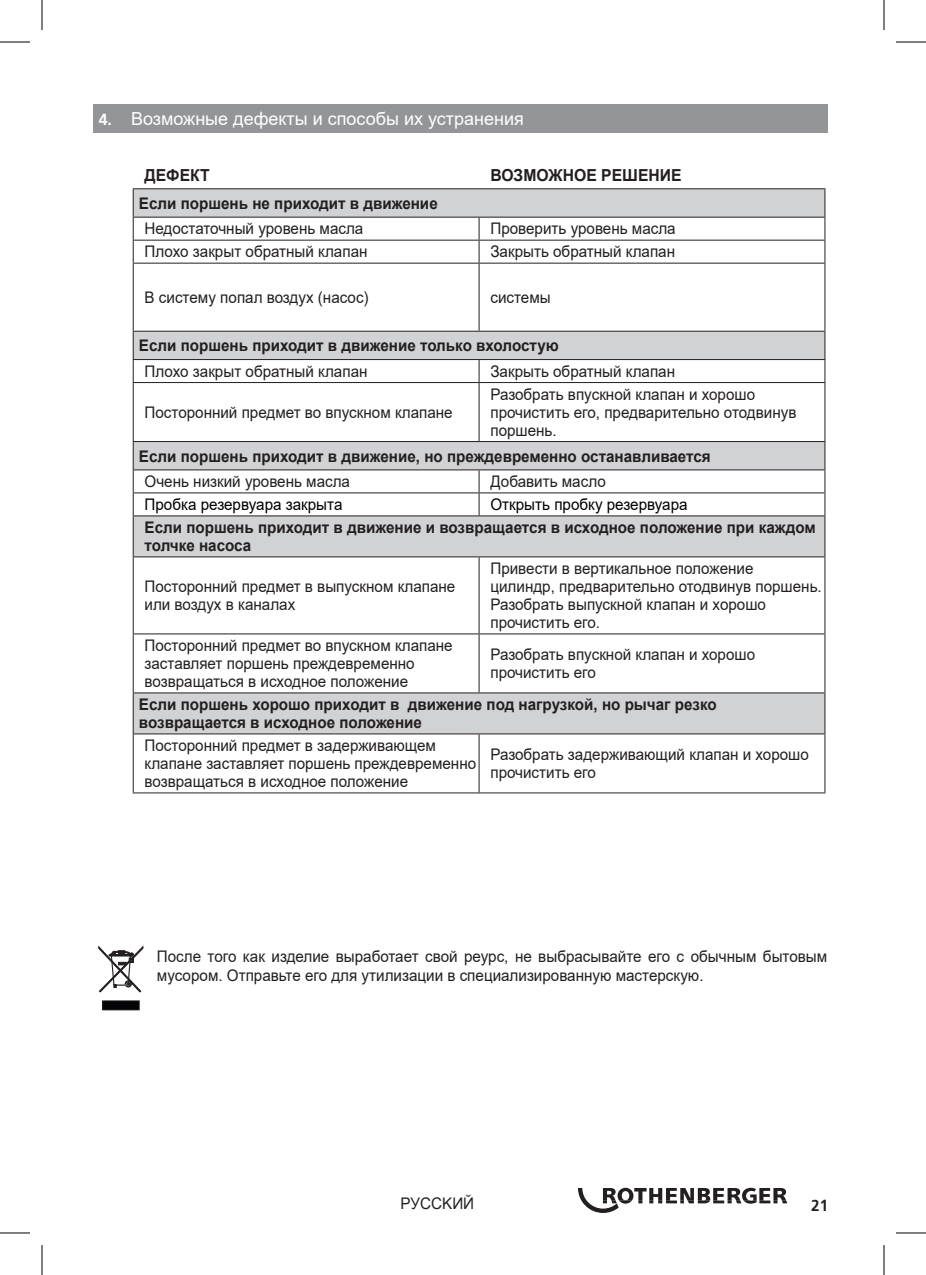
<style>
.page{position:relative;width:926px;height:1275px;background:#fff}
.page>*{position:absolute;margin:0;border:0;box-sizing:border-box;transform-origin:0 0}
.t1{font:18px "Arial";color:#fff}
.t2{font:700 16.6px "Arial";color:#231f20;scale:.95 1}
.t3{font:16px/18px "Arial";color:#231f20;scale:.95 1}
.t4{font:700 16px/18px "Arial";color:#231f20;scale:.95 1}
.t5{font:16px "Arial";color:#000;scale:.95 1}
.t6{font:700 16px "Frutiger 65";color:#231f20;scale:.95 1}
.s1{font-family:"Frutiger 65";font-weight:700;font-size:16px}
</style>
<div class="page">
<svg style="left:578px;top:1187px;width:209px;height:26px"></svg>
<div style="left:93px;top:104px;width:734px;height:29px;background:#939598"></div>
<svg style="left:134px;top:189px;width:690px;height:142px"></svg>
<svg style="left:134px;top:218px;width:345px;height:113px"></svg>
<svg style="left:134px;top:332px;width:690px;height:401px"></svg>
<svg style="left:134px;top:470px;width:345px;height:322px"></svg>
<hr style="left:133px;top:188px;width:346px;height:1px;background:#231f20">
<hr style="left:479px;top:188px;width:346px;height:1px;background:#231f20">
<hr style="left:133px;top:217px;width:346px;height:1px;background:#231f20">
<hr style="left:479px;top:217px;width:346px;height:1px;background:#231f20">
<hr style="left:133px;top:240px;width:346px;height:1px;background:#231f20">
<svg style="left:133px;top:189px;width:1px;height:74px"></svg>
<hr style="left:479px;top:240px;width:346px;height:1px;background:#231f20">
<svg style="left:479px;top:218px;width:1px;height:45px"></svg>
<svg style="left:824px;top:189px;width:1px;height:74px"></svg>
<hr style="left:133px;top:263px;width:346px;height:1px;background:#231f20">
<hr style="left:133px;top:264px;width:1px;height:67px;background:#231f20">
<hr style="left:479px;top:263px;width:346px;height:1px;background:#231f20">
<hr style="left:479px;top:264px;width:1px;height:67px;background:#231f20">
<hr style="left:824px;top:264px;width:1px;height:67px;background:#231f20">
<hr style="left:133px;top:331px;width:346px;height:1px;background:#231f20">
<hr style="left:479px;top:331px;width:346px;height:1px;background:#231f20">
<hr style="left:133px;top:359px;width:346px;height:1px;background:#231f20">
<svg style="left:133px;top:332px;width:1px;height:50px"></svg>
<hr style="left:479px;top:359px;width:346px;height:1px;background:#231f20">
<svg style="left:479px;top:360px;width:1px;height:22px"></svg>
<svg style="left:824px;top:332px;width:1px;height:50px"></svg>
<hr style="left:133px;top:382px;width:346px;height:1px;background:#231f20">
<hr style="left:133px;top:383px;width:1px;height:58px;background:#231f20">
<hr style="left:479px;top:382px;width:346px;height:1px;background:#231f20">
<hr style="left:479px;top:383px;width:1px;height:58px;background:#231f20">
<hr style="left:824px;top:383px;width:1px;height:58px;background:#231f20">
<hr style="left:133px;top:441px;width:346px;height:1px;background:#231f20">
<hr style="left:479px;top:441px;width:346px;height:1px;background:#231f20">
<hr style="left:133px;top:469px;width:346px;height:1px;background:#231f20">
<hr style="left:479px;top:469px;width:346px;height:1px;background:#231f20">
<hr style="left:133px;top:492px;width:346px;height:1px;background:#231f20">
<svg style="left:133px;top:442px;width:1px;height:73px"></svg>
<hr style="left:479px;top:492px;width:346px;height:1px;background:#231f20">
<svg style="left:479px;top:470px;width:1px;height:45px"></svg>
<svg style="left:824px;top:442px;width:1px;height:73px"></svg>
<hr style="left:133px;top:515px;width:346px;height:1px;background:#231f20">
<hr style="left:133px;top:516px;width:1px;height:40px;background:#231f20">
<hr style="left:479px;top:515px;width:346px;height:1px;background:#231f20">
<hr style="left:824px;top:516px;width:1px;height:40px;background:#231f20">
<hr style="left:133px;top:556px;width:346px;height:1px;background:#231f20">
<hr style="left:133px;top:557px;width:1px;height:76px;background:#231f20">
<hr style="left:479px;top:556px;width:346px;height:1px;background:#231f20">
<hr style="left:479px;top:557px;width:1px;height:76px;background:#231f20">
<hr style="left:824px;top:557px;width:1px;height:76px;background:#231f20">
<hr style="left:133px;top:633px;width:346px;height:1px;background:#231f20">
<hr style="left:133px;top:634px;width:1px;height:58px;background:#231f20">
<hr style="left:479px;top:633px;width:346px;height:1px;background:#231f20">
<hr style="left:479px;top:634px;width:1px;height:58px;background:#231f20">
<hr style="left:824px;top:634px;width:1px;height:58px;background:#231f20">
<hr style="left:133px;top:692px;width:346px;height:1px;background:#231f20">
<hr style="left:133px;top:693px;width:1px;height:40px;background:#231f20">
<hr style="left:479px;top:692px;width:346px;height:1px;background:#231f20">
<hr style="left:824px;top:693px;width:1px;height:40px;background:#231f20">
<hr style="left:133px;top:733px;width:346px;height:1px;background:#231f20">
<hr style="left:133px;top:734px;width:1px;height:58px;background:#231f20">
<hr style="left:479px;top:733px;width:346px;height:1px;background:#231f20">
<hr style="left:479px;top:734px;width:1px;height:58px;background:#231f20">
<hr style="left:824px;top:734px;width:1px;height:58px;background:#231f20">
<hr style="left:133px;top:792px;width:346px;height:1px;background:#231f20">
<hr style="left:479px;top:792px;width:346px;height:1px;background:#231f20">
<div style="left:103px;top:1001px;width:36px;height:9px;background:#020405"></div>
<div style="left:103px;top:1001px;width:36px;height:9px;border:1px solid #231f20"></div>
<svg style="left:99px;top:946px;width:44px;height:46px"></svg>
<hr style="left:109px;top:954px;width:22px;height:2px;background:#231f20">
<hr style="left:0;top:42px;width:30px;height:1px;background:#000">
<hr style="left:896px;top:42px;width:30px;height:1px;background:#000">
<hr style="left:0;top:1232px;width:30px;height:1px;background:#000">
<hr style="left:896px;top:1232px;width:30px;height:1px;background:#000">
<hr style="left:42px;top:0;width:1px;height:30px;background:#000">
<hr style="left:42px;top:1245px;width:1px;height:30px;background:#000">
<hr style="left:884px;top:0;width:1px;height:30px;background:#000">
<hr style="left:884px;top:1245px;width:1px;height:30px;background:#000">
<p class="t1" style="left:99px;top:106px;width:427px"><span class="s1">4.</span> Возможные дефекты и способы их устранения</p>
<p class="t2" style="left:145px;top:163px;width:70px">ДЕФЕКТ</p>
<p class="t2" style="left:490px;top:163px;width:203px">ВОЗМОЖНОЕ РЕШЕНИЕ</p>
<p class="t4" style="left:139px;top:194px;width:316px">Если поршень не приходит в движение</p>
<p class="t3" style="left:145px;top:220px;width:232px">Недостаточный уровень масла</p>
<p class="t3" style="left:490px;top:220px;width:197px">Проверить уровень масла</p>
<p class="t3" style="left:145px;top:243px;width:236px">Плохо закрыт обратный клапан</p>
<p class="t3" style="left:490px;top:243px;width:196px">Закрыть обратный клапан</p>
<p class="t3" style="left:145px;top:288px;width:237px">В систему попал воздух (насос)</p>
<p class="t3" style="left:490px;top:288px;width:65px">системы</p>
<p class="t4" style="left:139px;top:337px;width:443px">Если поршень приходит в движение только вхолостую</p>
<p class="t3" style="left:145px;top:362px;width:236px">Плохо закрыт обратный клапан</p>
<p class="t3" style="left:490px;top:362px;width:196px">Закрыть обратный клапан</p>
<p class="t3" style="left:145px;top:403px;width:326px">Посторонний предмет во впускном клапане</p>
<p class="t3" style="left:490px;top:385px;width:324px">Разобрать впускной клапан и хорошо прочистить его, предварительно отодвинув поршень.</p>
<p class="t4" style="left:139px;top:447px;width:603px">Если поршень приходит в движение, но преждевременно останавливается</p>
<p class="t3" style="left:145px;top:472px;width:218px">Очень низкий уровень масла</p>
<p class="t3" style="left:490px;top:472px;width:123px">Добавить масло</p>
<p class="t5" style="left:145px;top:493px;width:210px">Пробка резервуара закрыта</p>
<p class="t5" style="left:490px;top:493px;width:209px">Открыть пробку резервуара</p>
<p class="t4" style="left:145px;top:519px;width:708px">Если поршень приходит в движение и возвращается в исходное положение при каждом толчке насоса</p>
<p class="t3" style="left:145px;top:577px;width:329px">Посторонний предмет в выпускном клапане или воздух в каналах</p>
<p class="t3" style="left:490px;top:559px;width:350px">Привести в вертикальное положение цилиндр, предварительно отодвинув поршень.<br>Разобрать выпускной клапан и хорошо прочистить его.</p>
<p class="t3" style="left:145px;top:636px;width:326px">Посторонний предмет во впускном клапане заставляет поршень преждевременно возвращаться в исходное положение</p>
<p class="t3" style="left:490px;top:645px;width:280px">Разобрать впускной клапан и хорошо прочистить его</p>
<p class="t4" style="left:139px;top:696px;width:610px">Если поршень хорошо приходит в движение под нагрузкой, но рычаг резко возвращается в исходное положение</p>
<p class="t3" style="left:145px;top:736px;width:351px">Посторонний предмет в задерживающем клапане заставляет поршень преждевременно возвращаться в исходное положение</p>
<p class="t3" style="left:490px;top:745px;width:337px">Разобрать задерживающий клапан и хорошо прочистить его</p>
<p class="t3" style="left:157px;top:946px;width:707px;line-height:19.2px">После того как изделие выработает свой реурс, не выбрасывайте его с обычным бытовым мусором. Отправьте его для утилизации в специализированную мастерскую.</p>
<p class="t3" style="left:400px;top:1193px;width:79px">PУCCKИЙ</p>
<p class="t6" style="left:811px;top:1196px;width:19px">21</p>
</div>
